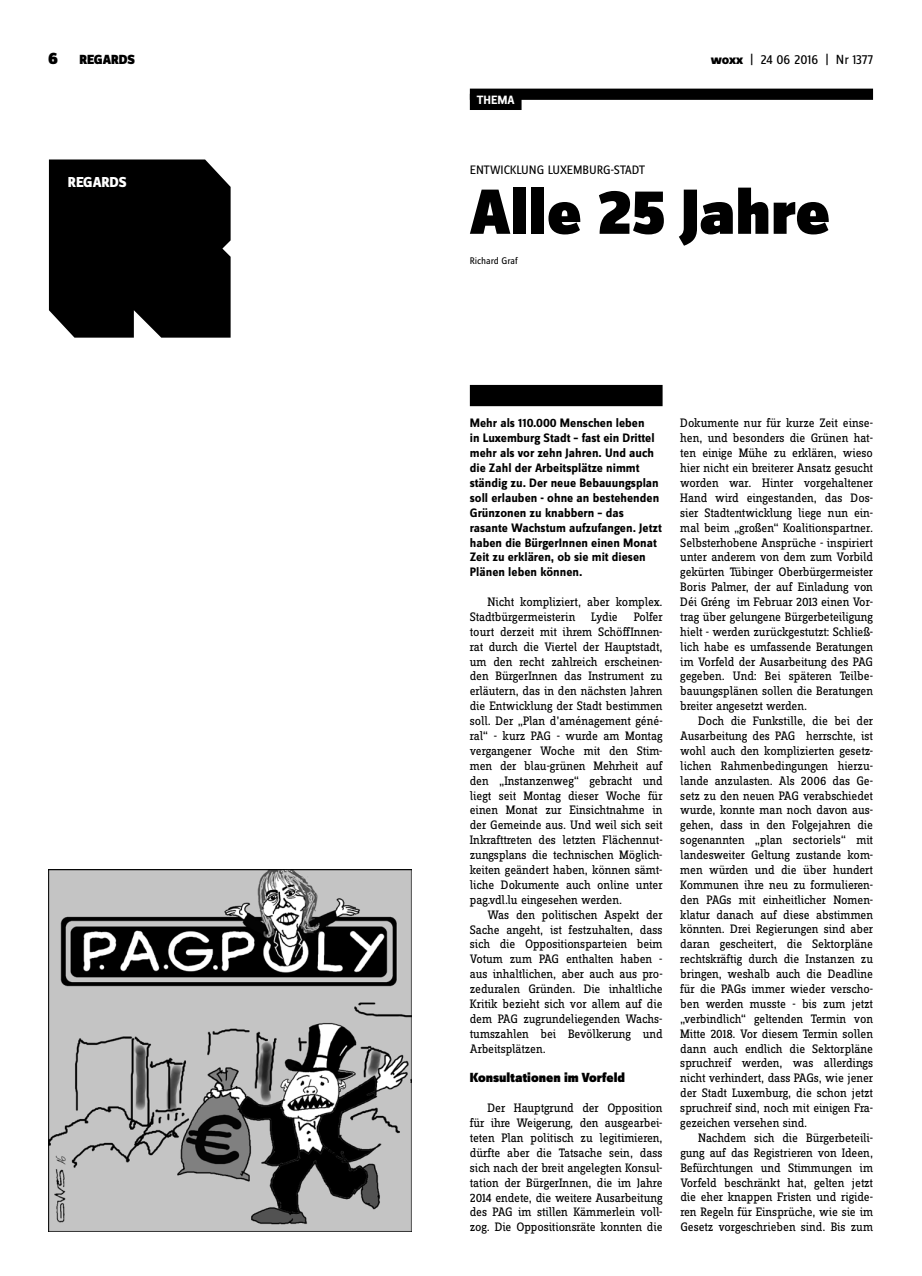
<style>
.page{position:relative;width:922px;height:1276px;background:#fff}
.page>*{position:absolute;margin:0;border:0;box-sizing:border-box;transform-origin:0 0}
.t1{font:900 66.25px "Zine Sans Dis";color:#000}
.t2{font:800 15px "Zine Sans Dis";letter-spacing:-.01em;color:#fff}
.t3{font:900 13.75px "Zine Sans Dis";color:#000}
.t4{font:13.75px "Zine Sans Dis";letter-spacing:-.01em;color:#000}
.t5{font:12.75px/14.9px "Zine Slab Dis";letter-spacing:-.01em;color:#000;text-align:justify}
.t6{font:700 12.75px/14.9px "Zine Sans Dis";color:#000}
.t7{font:12.75px "Zine Sans Dis";letter-spacing:-.01em;color:#000}
.t8{font:700 12.5px "Zine Sans Dis";color:#fff}
.t9{font:10px "Zine Sans Dis";color:#000}
.s1{font-size:17.5px}
.s2{font-weight:800}
</style>
<div class="page">
<div style="left:469px;top:89px;width:403px;height:11px;background:#000"></div>
<div style="left:49px;top:159px;width:181px;height:179px;background:#000"></div>
<div style="left:469px;top:385px;width:193px;height:21px;background:#000"></div>
<div style="left:469px;top:94px;width:52px;height:16px;background:#000"></div>
<img style="left:49px;top:869px;width:362px;height:362px">
<p class="t3" style="left:48px;top:53px;width:88px"><span class="s1">6</span> REGARDS</p>
<p class="t4" style="left:710px;top:53px;width:164px"><span class="s2">woxx</span> | 24 06 2016 | NR 1377</p>
<p class="t2" style="left:68px;top:174px;width:60px">REGARDS</p>
<p class="t8" style="left:477px;top:93px;width:39px">THEMA</p>
<p class="t7" style="left:469px;top:163px;width:177px">ENTWICKLUN G LUXEMBURG-STADT</p>
<h1 class="t1" style="left:469px;top:177px;width:362px">Alle 25 Jahre</h1>
<p class="t9" style="left:469px;top:255px;width:49px">RICHARD G RAF</p>
<p class="t6" style="left:469px;top:416px;width:193px">Mehr als 110.000 Menschen leben<br>in Luxemburg Stadt – fast ein Drittel mehr als vor zehn Jahren. Und auch die Zahl der Arbeitsplätze nimmt ständig zu. Der neue Bebauungsplan soll erlauben - ohne an bestehenden<br>Grünzonen zu knabbern – das rasante Wachstum aufzufangen. Jetzt haben die BürgerInnen einen Monat<br>Zeit zu erklären, ob sie mit diesen<br>Plänen leben können.</p>
<p class="t5" style="left:469px;top:595px;width:194px;text-indent:18px">Nicht kompliziert, aber komplex.<br>Stadtbürgermeisterin Lydie Polfer tourt derzeit mit ihrem SchöffInnen&shy;rat durch die Viertel der Hauptstadt, um den recht zahlreich erscheinen&shy;den BürgerInnen das Instrument zu erläutern, das in den nächsten Jahren die Entwicklung der Stadt bestimmen soll. Der „Plan d’aménagement géné&shy;ral“ - kurz PAG - wurde am Montag vergangener Woche mit den Stim&shy;men der blau-grünen Mehrheit auf den „Instanzenweg“ gebracht und liegt seit Montag dieser Woche für einen Monat zur Einsichtnahme in der Gemeinde aus. Und weil sich seit Inkrafttreten des letzten Flächennut&shy;zungsplans die technischen Möglich&shy;keiten geändert haben, können sämt&shy;liche Dokumente auch online unter pag.vdl.lu eingesehen werden.</p>
<p class="t5" style="left:469px;top:907px;width:194px;text-indent:18px">Was den politischen Aspekt der Sache angeht, ist festzuhalten, dass sich die Oppositionsparteien beim Votum zum PAG enthalten haben - aus inhaltlichen, aber auch aus pro&shy;zeduralen Gründen. Die inhaltliche Kritik bezieht sich vor allem auf die dem PAG zugrundeliegenden Wachs&shy;tumszahlen bei Bevölkerung und Arbeitsplätzen.</p>
<p class="t3" style="left:469px;top:1070px;width:157px">Konsultationen im Vorfeld</p>
<p class="t5" style="left:469px;top:1101px;width:194px;text-indent:18px">Der Hauptgrund der Opposition für ihre Weigerung, den ausgearbei&shy;teten Plan politisch zu legitimieren, dürfte aber die Tatsache sein, dass sich nach der breit angelegten Konsul&shy;tation der BürgerInnen, die im Jahre 2014 endete, die weitere Ausarbeitung des PAG im stillen Kämmerlein voll&shy;zog. Die Oppositionsräte konnten die</p>
<p class="t5" style="left:680px;top:416px;width:194px">Dokumente nur für kurze Zeit einse&shy;hen, und besonders die Grünen hat&shy;ten einige Mühe zu erklären, wieso hier nicht ein breiterer Ansatz gesucht worden war. Hinter vorgehaltener Hand wird eingestanden, das Dos&shy;sier Stadtentwicklung liege nun ein&shy;mal beim „großen“ Koalitionspartner.<br>Selbsterhobene Ansprüche - inspiriert unter anderem von dem zum Vorbild gekürten Tübinger Oberbürgermeister Boris Palmer, der auf Einladung von Déi Gréng im Februar 2013 einen Vor&shy;trag über gelungene Bürgerbeteiligung hielt - werden zurückgestutzt: Schließ&shy;lich habe es umfassende Beratungen im Vorfeld der Ausarbeitung des PAG gegeben. Und: Bei späteren Teilbe&shy;bauungsplänen sollen die Beratungen breiter angesetzt werden.</p>
<p class="t5" style="left:680px;top:714px;width:194px;text-indent:18px">Doch die Funkstille, die bei der Ausarbeitung des PAG herrschte, ist wohl auch den komplizierten gesetz&shy;lichen Rahmenbedingungen hierzu&shy;lande anzulasten. Als 2006 das Ge&shy;setz zu den neuen PAG verabschiedet wurde, konnte man noch davon aus&shy;gehen, dass in den Folgejahren die sogenannten „plan sectoriels“ mit landesweiter Geltung zustande kom&shy;men würden und die über hundert Kommunen ihre neu zu formulieren&shy;den PAGs mit einheitlicher Nomen&shy;klatur danach auf diese abstimmen könnten. Drei Regierungen sind aber daran gescheitert, die Sektorpläne rechtskräftig durch die Instanzen zu bringen, weshalb auch die Deadline für die PAGs immer wieder verscho&shy;ben werden musste - bis zum jetzt „verbindlich“ geltenden Termin von Mitte 2018. Vor diesem Termin sollen dann auch endlich die Sektorpläne spruchreif werden, was allerdings nicht verhindert, dass PAGs, wie jener der Stadt Luxemburg, die schon jetzt spruchreif sind, noch mit einigen Fra&shy;gezeichen versehen sind.</p>
<p class="t5" style="left:680px;top:1131px;width:194px;text-indent:18px">Nachdem sich die Bürgerbeteili&shy;gung auf das Registrieren von Ideen, Befürchtungen und Stimmungen im Vorfeld beschränkt hat, gelten jetzt die eher knappen Fristen und rigide&shy;ren Regeln für Einsprüche, wie sie im Gesetz vorgeschrieben sind. Bis zum</p>
</div>
